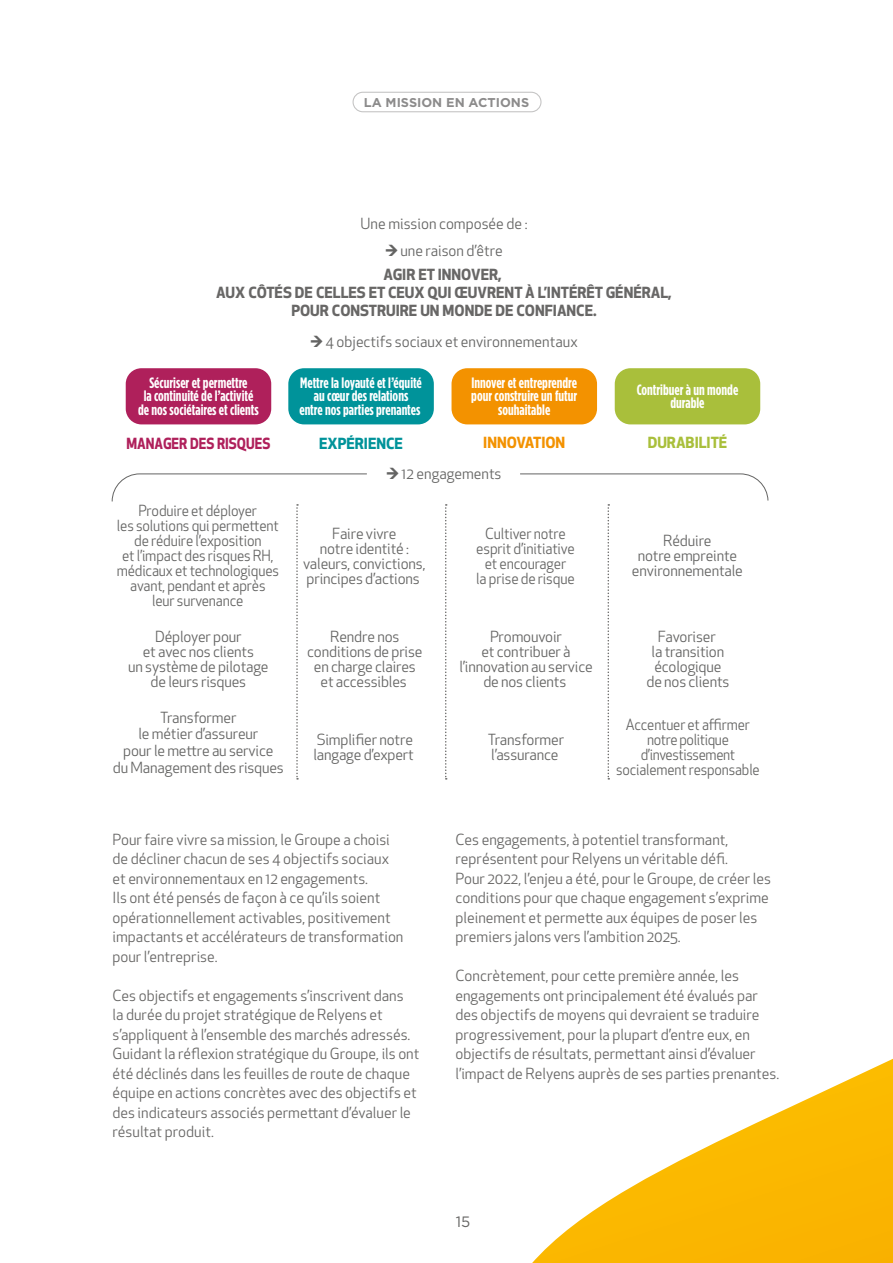
<style>
.page{position:relative;width:893px;height:1263px;background:#fff}
.page>*{position:absolute;margin:0;border:0;box-sizing:border-box;transform-origin:0 0}
.t1{font:15px/19.5px "Apex New";color:#676665}
.t2{font:15px/15px "Apex New";letter-spacing:-.01em;color:#646463;text-align:center}
.t3{font:700 15px/13.5px "Gotham Condensed";color:#fff;text-align:center}
.t4{font:15px/15px "Apex New";letter-spacing:-.01em;color:#646463;text-align:center;scale:.95 1}
.t5{font:700 15px/18px "Apex New";color:#686766;text-align:center}
.t6{font:15px/15px "Apex New";letter-spacing:-.01em;color:#646463;text-align:center;scale:.94 1}
.t7{font:15px/15px "Apex New";letter-spacing:-.01em;color:#646463;text-align:center;scale:.96 1}
.t8{font:700 15px "Apex New";color:#af205b;scale:.9 1}
.t9{font:700 15px "Apex New";color:#00939a}
.t10{font:700 15px "Apex New";color:#f39200}
.t11{font:700 15px "Apex New";color:#a9bf3b}
.t12{font:15px "Gotham";color:#676665}
.t13{font:700 12.75px "Gotham";color:#8c8b8b}
.s1{font-weight:700}
.s2{font-weight:700;color:#686766}
</style>
<div class="page">
<svg style="left:480px;top:91px;width:413px;height:1172px"></svg>
<div style="left:352px;top:92px;width:190px;height:20px;border:1px solid #8c8b8b;border-radius:10px"></div>
<div style="left:126px;top:368px;width:145px;height:56px;background:#af205b;border-radius:16px"></div>
<div style="left:288px;top:368px;width:146px;height:56px;background:#00939a;border-radius:16px"></div>
<div style="left:451px;top:368px;width:146px;height:56px;background:#f39200;border-radius:16px"></div>
<div style="left:615px;top:368px;width:145px;height:56px;background:#a9bf3b;border-radius:16px"></div>
<svg style="left:112px;top:473px;width:255px;height:306px"></svg>
<svg style="left:445px;top:504px;width:2px;height:275px"></svg>
<svg style="left:519px;top:473px;width:250px;height:306px"></svg>
<p class="t13" style="left:364px;top:94px;width:167px">LA MISSION EN ACTIONS</p>
<p class="t2" style="left:361px;top:216px;width:168px">Une mission composée de :</p>
<p class="t2" style="left:383px;top:238px;width:121px;line-height:24px;text-align:left"><span class="s1">→</span> une raison d’être<br><span class="s2">AGIR ET INNOVER,</span></p>
<p class="t5" style="left:216px;top:283px;width:457px">AUX CÔTÉS DE CELLES ET CEUX QUI ŒUVRENT À L’INTÉRÊT GÉNÉRAL,<br>POUR CONSTRUIRE UN MONDE DE CONFIANCE.</p>
<p class="t2" style="left:310px;top:334px;width:269px"><span class="s1">→</span> 4 objectifs sociaux et environnementaux</p>
<p class="t3" style="left:138px;top:376px;width:122px">Sécuriser et permettre<br>la continuité de l’activité de nos sociétaires et clients</p>
<p class="t8" style="left:127px;top:432px;width:161px">MANAGER DES RISQUES</p>
<p class="t4" style="left:117px;top:503px;width:172px">Produire et déployer<br>les solutions qui perme-ent de réduire l’exposition<br>et l’impact des risques RH, médicaux et technologiques avant, pendant et après<br>leur survenance</p>
<p class="t2" style="left:128px;top:629px;width:142px">Déployer pour<br>et avec nos clients<br>un système de pilotage de leurs risques</p>
<p class="t2" style="left:113px;top:709px;width:172px;line-height:16.5px">Transformer<br>le métier d’assureur<br>pour le me-re au service<br>du Management des risques</p>
<p class="t3" style="left:299px;top:376px;width:124px">Mettre la loyauté et l’équité au cœur des relations<br>entre nos parties prenantes</p>
<p class="t9" style="left:319px;top:433px;width:85px">EXPÉRIENCE</p>
<p class="t3" style="left:471px;top:376px;width:107px">Innover et entreprendre pour construire un futur souhaitable</p>
<p class="t10" style="left:483px;top:432px;width:84px">INNOVATION</p>
<p class="t2" style="left:387px;top:466px;width:116px"><span class="s1">→</span> 12 engagements</p>
<p class="t2" style="left:303px;top:526px;width:124px">Faire vivre<br>notre identité : valeurs, convictions, principes d’actions</p>
<p class="t2" style="left:307px;top:629px;width:117px">Rendre nos conditions de prise en charge claires et accessibles</p>
<p class="t2" style="left:313px;top:732px;width:102px;text-align:left">Simplifier notre langage d’expert</p>
<p class="t7" style="left:476px;top:526px;width:104px">Cultiver notre esprit d’initiative et encourager<br>la prise de risque</p>
<p class="t2" style="left:459px;top:629px;width:135px">Promouvoir<br>et contribuer à l’innovation au service de nos clients</p>
<p class="t2" style="left:488px;top:732px;width:78px;text-align:left">Transformer l’assurance</p>
<p class="t3" style="left:637px;top:383px;width:103px">Contribuer à un monde durable</p>
<p class="t11" style="left:648px;top:432px;width:81px">DURABILITÉ</p>
<p class="t2" style="left:632px;top:533px;width:112px">Réduire<br>notre empreinte environnementale</p>
<p class="t2" style="left:646px;top:629px;width:84px">Favoriser<br>la transition écologique de nos clients</p>
<p class="t6" style="left:616px;top:717px;width:154px">Accentuer et affirmer notre politique d’investissement socialement responsable</p>
<p class="t1" style="left:112px;top:830px;width:292px">Pour faire vivre sa mission, le Groupe a choisi de décliner chacun de ses 4 objectifs sociaux et environnementaux en 12 engagements.<br>Ils ont été pensés de façon à ce qu’ils soient opérationnellement activables, positivement impactants et accélérateurs de transformation pour l’entreprise.</p>
<p class="t1" style="left:112px;top:986px;width:308px">Ces objectifs et engagements s’inscrivent dans<br>la durée du projet stratégique de Relyens et s’appliquent à l’ensemble des marchés adressés.<br>Guidant la réflexion stratégique du Groupe, ils ont été déclinés dans les feuilles de route de chaque équipe en actions concrètes avec des objectifs et des indicateurs associés permettant d’évaluer le résultat produit.</p>
<p class="t1" style="left:455px;top:830px;width:317px">Ces engagements, à potentiel transformant, représentent pour Relyens un véritable défi.<br>Pour 2022, l’enjeu a été, pour le Groupe, de créer les conditions pour que chaque engagement s’exprime pleinement et permette aux équipes de poser les premiers jalons vers l’ambition 2025.</p>
<p class="t1" style="left:455px;top:966px;width:325px">Concrètement, pour cette première année, les engagements ont principalement été évalués par des objectifs de moyens qui devraient se traduire progressivement, pour la plupart d’entre eux, en objectifs de résultats, permettant ainsi d’évaluer l’impact de Relyens auprès de ses parties prenantes.</p>
<p class="t12" style="left:456px;top:1212px;width:16px">15</p>
</div>
